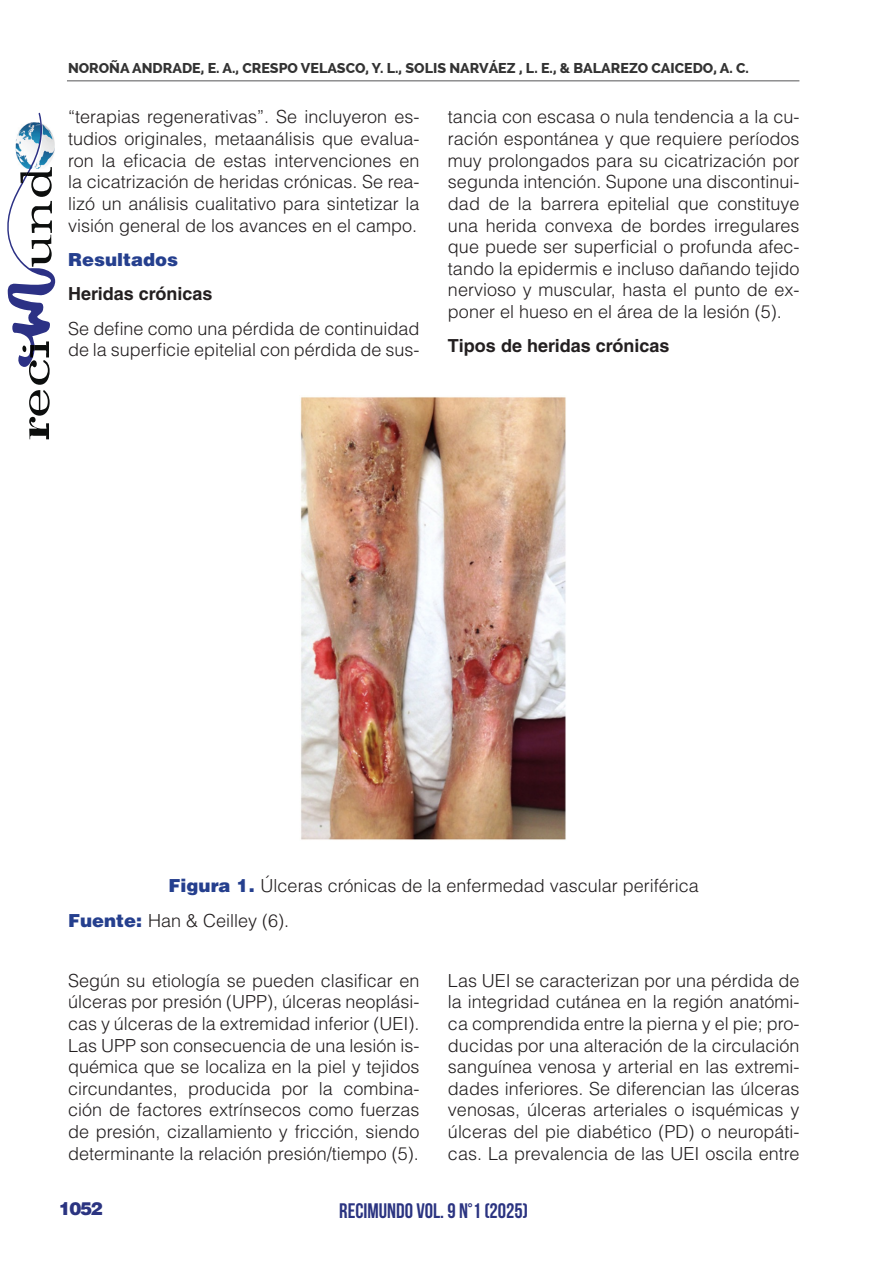
<style>
.page{position:relative;width:893px;height:1263px;background:#fff}
.page>*{position:absolute;margin:0;border:0;box-sizing:border-box;transform-origin:0 0}
.t1{font:700 21px "Bebas Neue";color:#2b3481}
.t2{font:300 18px/21.6px "Helvetica LT Std";color:#231f20;text-align:justify}
.t3{font:700 18px "Helvetica LT Std";color:#231f20}
.t4{font:900 18px "Helvetica LT Std";color:#253f8e}
.t5{font:900 18px "Helvetica LT Std";color:#2b3481}
.t6{font:800 14.25px "Raleway";color:#333}
.s1{font-weight:900;color:#253f8e}
</style>
<div class="page">
<hr style="left:67px;top:80px;width:732px;height:1px;background:#545557">
<svg style="left:7px;top:113px;width:48px;height:326px"></svg>
<img style="left:300px;top:396px;width:266px;height:444px">
<p class="t6" style="left:68px;top:59px;width:682px">NOROÑA ANDRADE, E. A., CRESPO VELASCO, Y. L., SOLIS NARVÁEZ , L. E., &amp; BALAREZO CAICEDO, A. C.</p>
<p class="t2" style="left:68px;top:106px;width:353px">“terapias regenerativas”. Se incluyeron es&shy;tudios originales, metaanálisis que evalua&shy;ron la eficacia de estas intervenciones en la cicatrización de heridas crónicas. Se rea&shy;lizó un análisis cualitativo para sintetizar la visión general de los avances en el campo.</p>
<p class="t4" style="left:68px;top:248px;width:112px">Resultados</p>
<p class="t3" style="left:68px;top:283px;width:146px">Heridas crónicas</p>
<p class="t2" style="left:68px;top:317px;width:353px">Se define como una pérdida de continuidad de la superficie epitelial con pérdida de sus-</p>
<p class="t2" style="left:448px;top:106px;width:353px">tancia con escasa o nula tendencia a la cu&shy;ración espontánea y que requiere períodos muy prolongados para su cicatrización por segunda intención. Supone una discontinui&shy;dad de la barrera epitelial que constituye una herida convexa de bordes irregulares que puede ser superficial o profunda afec&shy;tando la epidermis e incluso dañando tejido nervioso y muscular, hasta el punto de ex&shy;poner el hueso en el área de la lesión (5).</p>
<p class="t3" style="left:448px;top:335px;width:223px">Tipos de heridas crónicas</p>
<p class="t2" style="left:169px;top:875px;width:532px"><span class="s1">Figura 1.</span> Úlceras crónicas de la enfermedad vascular periférica</p>
<p class="t2" style="left:68px;top:909px;width:223px"><span class="s1">Fuente:</span> Han &amp; Ceilley (6).</p>
<p class="t2" style="left:68px;top:969px;width:353px">Según su etiología se pueden clasificar en úlceras por presión (UPP), úlceras neoplási&shy;cas y úlceras de la extremidad inferior (UEI).<br>Las UPP son consecuencia de una lesión is&shy;quémica que se localiza en la piel y tejidos circundantes, producida por la combina&shy;ción de factores extrínsecos como fuerzas de presión, cizallamiento y fricción, siendo determinante la relación presión/tiempo (5).</p>
<p class="t2" style="left:448px;top:969px;width:353px">Las UEI se caracterizan por una pérdida de la integridad cutánea en la región anatómi&shy;ca comprendida entre la pierna y el pie; pro&shy;ducidas por una alteración de la circulación sanguínea venosa y arterial en las extremi&shy;dades inferiores. Se diferencian las úlceras venosas, úlceras arteriales o isquémicas y úlceras del pie diabético (PD) o neuropáti&shy;cas. La prevalencia de las UEI oscila entre</p>
<p class="t5" style="left:59px;top:1197px;width:45px">1052</p>
<p class="t1" style="left:339px;top:1199px;width:190px">RECIMUNDO VOL. 9 N°1 (2025)</p>
</div>
